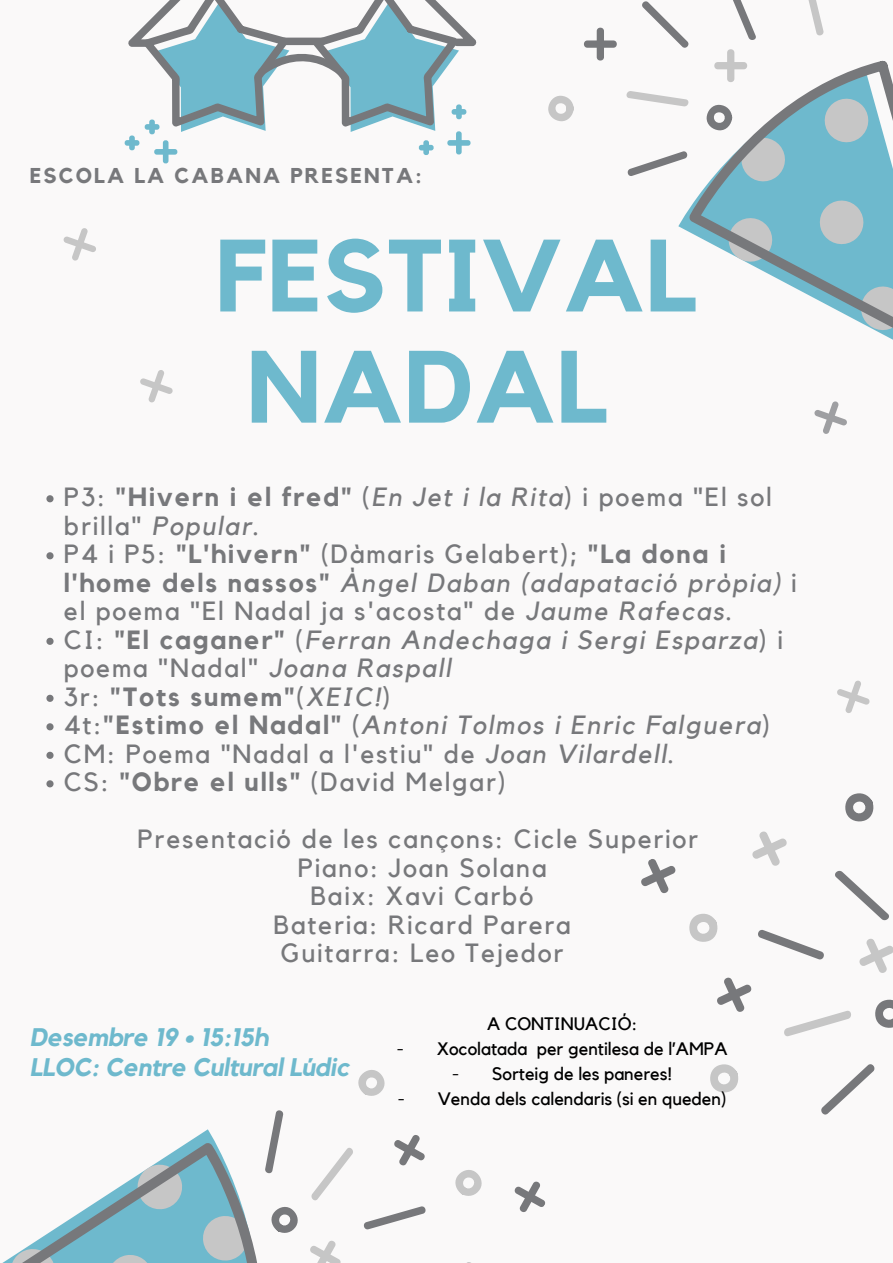
<style>
.page{position:relative;width:893px;height:1263px;background:#faf9f9}
.page>*{position:absolute;margin:0;border:0;box-sizing:border-box;transform-origin:0 0}
.t1{font:700 101.32px/111.1px "Kollektif";letter-spacing:.01em;color:#6eb9cd;text-align:center}
.t2{font:26.25px/28.5px "Kollektif";letter-spacing:.07em;color:#77787b}
.t3{font:italic 700 25.35px/29.9px "Kollektif";letter-spacing:-.01em;color:#6eb9cd}
.t4{font:700 21.38px "Kollektif";letter-spacing:.1em;color:#77787b}
.t5{font:18px "Kollektif";color:#000}
.s1{font-weight:700}
.s2{font-style:italic}
</style>
<div class="page">
<svg style="left:626px;top:91px;width:63px;height:16px"></svg>
<svg style="left:808px;top:0;width:16px;height:36px"></svg>
<svg style="left:727px;top:49px;width:8px;height:9px"></svg>
<svg style="left:548px;top:95px;width:26px;height:27px"></svg>
<svg style="left:689px;top:58px;width:204px;height:282px"></svg>
<svg style="left:642px;top:1px;width:47px;height:47px"></svg>
<svg style="left:627px;top:151px;width:61px;height:25px"></svg>
<svg style="left:733px;top:0;width:23px;height:40px"></svg>
<svg style="left:584px;top:27px;width:33px;height:34px"></svg>
<svg style="left:706px;top:104px;width:26px;height:27px"></svg>
<svg style="left:124px;top:0;width:352px;height:163px"></svg>
<svg style="left:814px;top:401px;width:33px;height:33px"></svg>
<svg style="left:455px;top:1170px;width:27px;height:26px"></svg>
<svg style="left:358px;top:1070px;width:27px;height:26px"></svg>
<svg style="left:2px;top:1202px;width:94px;height:61px"></svg>
<svg style="left:514px;top:1181px;width:32px;height:31px"></svg>
<svg style="left:96px;top:1110px;width:330px;height:153px"></svg>
<svg style="left:46px;top:495px;width:8px;height:7px"></svg>
<svg style="left:46px;top:552px;width:8px;height:7px"></svg>
<svg style="left:46px;top:638px;width:8px;height:7px"></svg>
<svg style="left:46px;top:695px;width:8px;height:7px"></svg>
<svg style="left:46px;top:723px;width:8px;height:7px"></svg>
<svg style="left:46px;top:752px;width:8px;height:7px"></svg>
<svg style="left:46px;top:780px;width:8px;height:7px"></svg>
<svg style="left:837px;top:680px;width:33px;height:33px"></svg>
<svg style="left:641px;top:859px;width:35px;height:34px"></svg>
<svg style="left:689px;top:793px;width:204px;height:322px"></svg>
<svg style="left:63px;top:228px;width:33px;height:33px"></svg>
<svg style="left:140px;top:370px;width:33px;height:33px"></svg>
<p class="t4" style="left:30px;top:165px;width:394px">ESCOLA LA CABANA PRESENTA:</p>
<h1 class="t1" style="left:215px;top:225px;width:482px">FESTIVAL<br>NADAL</h1>
<p class="t2" style="left:64px;top:484px;width:734px">P3: <span class="s1">"Hivern i el fred"</span> (<span class="s2">En Jet i la Rita</span>) i poema "El sol brilla" <span class="s2">Popular</span>.<br>P4 i P5: <span class="s1">"L'hivern"</span> (Dàmaris Gelabert); <span class="s1">"La dona i l'home dels nassos"</span> <span class="s2">Àngel Daban (adapatació pròpia)</span> i el poema "El Nadal ja s'acosta" de <span class="s2">Jaume Rafecas</span>.<br>CI: <span class="s1">"El caganer"</span> (<span class="s2">Ferran Andechaga i Sergi Esparza</span>) i poema "Nadal" <span class="s2">Joana Raspall<br></span>3r: <span class="s1">"Tots sumem"</span>(<span class="s2">XEIC!</span>)<br>4t:<span class="s1">"Estimo el Nadal"</span> (<span class="s2">Antoni Tolmos i Enric Falguera</span>)<br>CM: Poema "Nadal a l'estiu" de <span class="s2">Joan Vilardell</span>.<br>CS: <span class="s1">"Obre el ulls"</span> (David Melgar)</p>
<p class="t2" style="left:137px;top:826px;width:562px;text-align:center">Presentació de les cançons: Cicle Superior<br>Piano: Joan Solana<br>Baix: Xavi Carbó<br>Bateria: Ricard Parera<br>Guitarra: Leo Tejedor</p>
<p class="t3" style="left:30px;top:1023px;width:321px">Desembre 19 • 15:15h<br>LLOC: Centre Cultural Lúdic</p>
<p class="t5" style="left:487px;top:1016px;width:151px">A CONTINUACIÓ:</p>
<p class="t5" style="left:397px;top:1040px;width:332px">- Xocolatada per gentilesa de l’AMPA</p>
<p class="t5" style="left:452px;top:1065px;width:221px">- Sorteig de les paneres!</p>
<p class="t5" style="left:398px;top:1090px;width:330px">- Venda dels calendaris (si en queden)</p>
</div>
